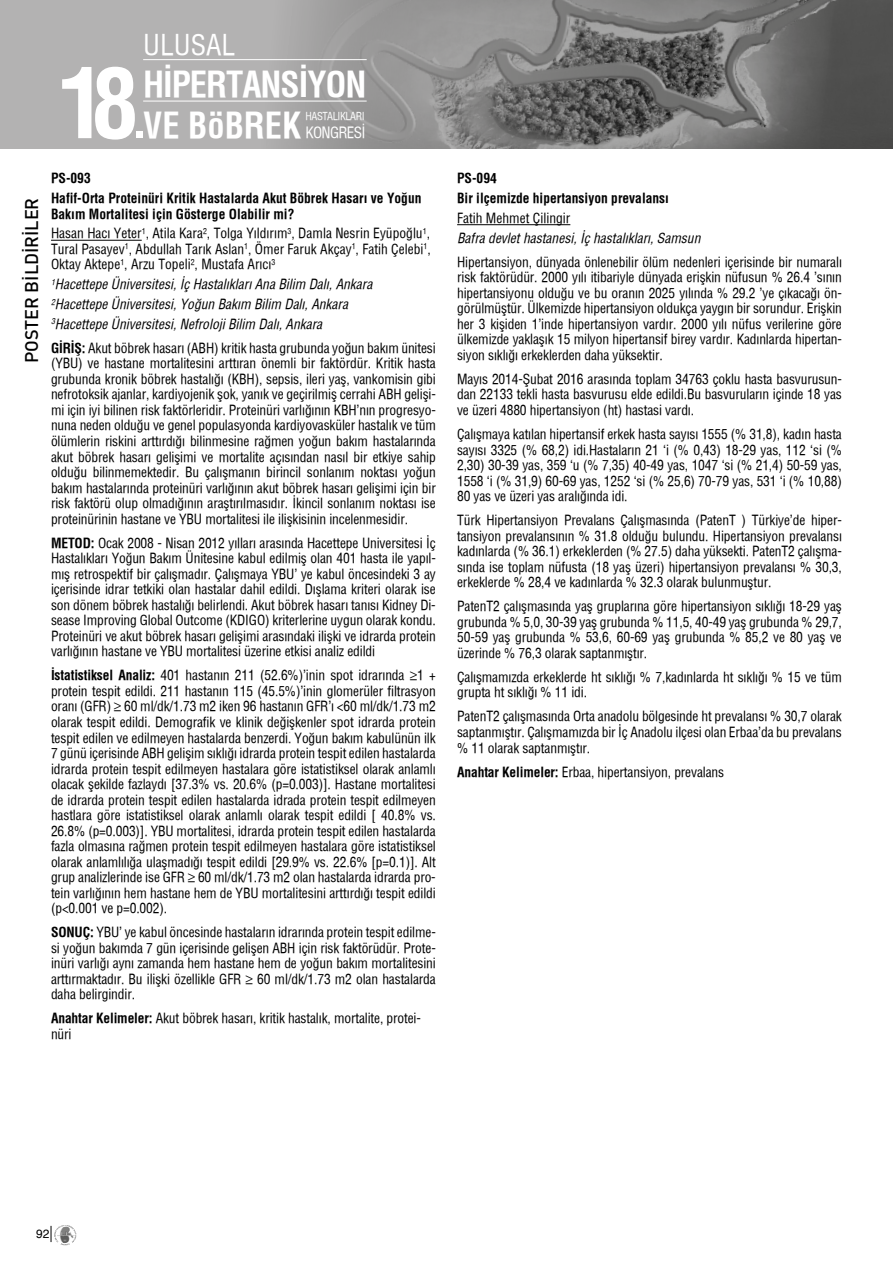
<style>
.page{position:relative;width:893px;height:1263px;background:#fff}
.page>*{position:absolute;margin:0;border:0;box-sizing:border-box;transform-origin:0 0}
.t1{font:700 94.95px "Helvetica Cond";color:#fff}
.t2{font:700 34.5px/41.4px "Helvetica Cond";letter-spacing:-.03em;color:#fff}
.t3{font:27.6px "Helvetica Cond";color:#fff}
.t4{font:500 18px "DI Nbek";color:#000}
.t5{font:15px "Helvetica Cond";letter-spacing:-.05em;color:#fff}
.t6{font:13.5px/15.6px "Helvetica Cond";letter-spacing:-.01em;color:#000;text-align:justify}
.t7{font:italic 13.5px/19.8px "Helvetica Cond";color:#000}
.t8{font:700 13.5px/19.8px "Helvetica Cond";color:#000}
.t9{font:12px "Helvetica";color:#000}
.t10{font:10.65px "Helvetica Cond";letter-spacing:-.045em;color:#fff}
.s1{font-weight:700}
</style>
<div class="page">
<svg style="left:51px;top:1225px;width:25px;height:20px"></svg>
<img style="left:57px;top:1227px;width:18px;height:16px">
<div style="left:0;top:0;width:893px;height:148px;background:#b3b2b2"></div>
<img style="left:257px;top:0;width:636px;height:148px">
<svg style="left:137px;top:132px;width:6px;height:6px"></svg>
<hr style="left:143px;top:59px;width:224px;height:1px;background:#fff">
<hr style="left:143px;top:101px;width:224px;height:1px;background:#fff">
<hr style="left:51px;top:240px;width:91px;height:1px;background:#000">
<hr style="left:457px;top:224px;width:113px;height:1px;background:#000">
<h3 class="t4" style="left:20px;top:363px;width:167px;rotate:-90deg">POSTER BİLDİRİLER</h3>
<h3 class="t3" style="left:143px;top:28px;width:94px">ULUSAL</h3>
<h2 class="t2" style="left:143px;top:63px;width:225px">HİPERTANSİYON<br>VE BöBREK</h2>
<h1 class="t1" style="left:58px;top:45px;width:82px">18</h1>
<p class="t10" style="left:306px;top:110px;width:61px">HASTALIKLARI</p>
<p class="t5" style="left:306px;top:123px;width:61px">KONGRESİ</p>
<p class="t8" style="left:51px;top:168px;width:372px">PS-093<br>Hafif-Orta Proteinüri Kritik Hastalarda Akut Böbrek Hasarı ve Yoğun</p>
<p class="t6" style="left:51px;top:204px;width:380px;line-height:19.8px"><span class="s1">Bakım Mortalitesi için Gösterge Olabilir mi?<br></span>Hasan Hacı Yeter<sup>1</sup>, Atila Kara<sup>2</sup>, Tolga Yıldırım<sup>3</sup>, Damla Nesrin Eyüpoğlu<sup>1</sup>,</p>
<p class="t6" style="left:51px;top:241px;width:381px">Tural Pasayev<sup>1</sup>, Abdullah Tarık Aslan<sup>1</sup>, Ömer Faruk Akçay<sup>1</sup>, Fatih Çelebi<sup>1</sup>,<br>Oktay Aktepe<sup>1</sup>, Arzu Topeli<sup>2</sup>, Mustafa Arıcı<sup>3</sup></p>
<p class="t7" style="left:51px;top:274px;width:323px"><sup>1</sup>Hacettepe Üniversitesi, İç Hastalıkları Ana Bilim Dalı, Ankara<br><sup>2</sup>Hacettepe Üniversitesi, Yoğun Bakım Bilim Dalı, Ankara<br><sup>3</sup>Hacettepe Üniversitesi, Nefroloji Bilim Dalı, Ankara</p>
<p class="t6" style="left:51px;top:340px;width:386px"><span class="s1">GİRİŞ:</span> Akut böbrek hasarı (ABH) kritik hasta grubunda yoğun bakım ünitesi (YBU) ve hastane mortalitesini arttıran önemli bir faktördür. Kritik hasta grubunda kronik böbrek hastalığı (KBH), sepsis, ileri yaş, vankomisin gibi nefrotoksik ajanlar, kardiyojenik şok, yanık ve geçirilmiş cerrahi ABH gelişi&shy;mi için iyi bilinen risk faktörleridir. Proteinüri varlığının KBH’nın progresyo&shy;nuna neden olduğu ve genel populasyonda kardiyovasküler hastalık ve tüm ölümlerin riskini arttırdığı bilinmesine rağmen yoğun bakım hastalarında akut böbrek hasarı gelişimi ve mortalite açısından nasıl bir etkiye sahip olduğu bilinmemektedir. Bu çalışmanın birincil sonlanım noktası yoğun bakım hastalarında proteinüri varlığının akut böbrek hasarı gelişimi için bir risk faktörü olup olmadığının araştırılmasıdır. İkincil sonlanım noktası ise proteinürinin hastane ve YBU mortalitesi ile ilişkisinin incelenmesidir.</p>
<p class="t6" style="left:51px;top:535px;width:386px"><span class="s1">METOD:</span> Ocak 2008 - Nisan 2012 yılları arasında Hacettepe Universitesi İç Hastalıkları Yoğun Bakım Ünitesine kabul edilmiş olan 401 hasta ile yapıl&shy;mış retrospektif bir çalışmadır. Çalışmaya YBU’ ye kabul öncesindeki 3 ay içerisinde idrar tetkiki olan hastalar dahil edildi. Dışlama kriteri olarak ise son dönem böbrek hastalığı belirlendi. Akut böbrek hasarı tanısı Kidney Di&shy;sease Improving Global Outcome (KDIGO) kriterlerine uygun olarak kondu.<br>Proteinüri ve akut böbrek hasarı gelişimi arasındaki ilişki ve idrarda protein varlığının hastane ve YBU mortalitesi üzerine etkisi analiz edildi</p>
<p class="t6" style="left:51px;top:667px;width:386px"><span class="s1">İstatistiksel Analiz:</span> 401 hastanın 211 (52.6%)’inin spot idrarında ≥1 + protein tespit edildi. 211 hastanın 115 (45.5%)’inin glomerüler filtrasyon oranı (GFR) ≥ 60 ml/dk/1.73 m2 iken 96 hastanın GFR’ı &lt;60 ml/dk/1.73 m2 olarak tespit edildi. Demografik ve klinik değişkenler spot idrarda protein tespit edilen ve edilmeyen hastalarda benzerdi. Yoğun bakım kabulünün ilk 7 günü içerisinde ABH gelişim sıklığı idrarda protein tespit edilen hastalarda idrarda protein tespit edilmeyen hastalara göre istatistiksel olarak anlamlı olacak şekilde fazlaydı [37.3% vs. 20.6% (p=0.003)]. Hastane mortalitesi de idrarda protein tespit edilen hastalarda idrada protein tespit edilmeyen hastlara göre istatistiksel olarak anlamlı olarak tespit edildi [ 40.8% vs.<br>26.8% (p=0.003)]. YBU mortalitesi, idrarda protein tespit edilen hastalarda fazla olmasına rağmen protein tespit edilmeyen hastalara göre istatistiksel olarak anlamlılığa ulaşmadığı tespit edildi [29.9% vs. 22.6% [p=0.1)]. Alt grup analizlerinde ise GFR ≥ 60 ml/dk/1.73 m2 olan hastalarda idrarda pro&shy;tein varlığının hem hastane hem de YBU mortalitesini arttırdığı tespit edildi (p&lt;0.001 ve p=0.002).</p>
<p class="t6" style="left:51px;top:924px;width:386px"><span class="s1">SONUÇ:</span> YBU’ ye kabul öncesinde hastaların idrarında protein tespit edilme&shy;si yoğun bakımda 7 gün içerisinde gelişen ABH için risk faktörüdür. Prote&shy;inüri varlığı aynı zamanda hem hastane hem de yoğun bakım mortalitesini arttırmaktadır. Bu ilişki özellikle GFR ≥ 60 ml/dk/1.73 m2 olan hastalarda daha belirgindir.</p>
<p class="t6" style="left:51px;top:1010px;width:371px"><span class="s1">Anahtar Kelimeler:</span> Akut böbrek hasarı, kritik hastalık, mortalite, protei&shy;nüri</p>
<p class="t8" style="left:457px;top:168px;width:213px">PS-094<br>Bir ilçemizde hipertansiyon prevalansı</p>
<p class="t6" style="left:457px;top:210px;width:115px">Fatih Mehmet Çilingir</p>
<p class="t7" style="left:457px;top:228px;width:245px">Bafra devlet hastanesi, İç hastalıkları, Samsun</p>
<p class="t6" style="left:457px;top:254px;width:386px">Hipertansiyon, dünyada önlenebilir ölüm nedenleri içerisinde bir numaralı risk faktörüdür. 2000 yılı itibariyle dünyada erişkin nüfusun % 26.4 ’sının hipertansiyonu olduğu ve bu oranın 2025 yılında % 29.2 ’ye çıkacağı ön&shy;görülmüştür. Ülkemizde hipertansiyon oldukça yaygın bir sorundur. Erişkin her 3 kişiden 1’inde hipertansiyon vardır. 2000 yılı nüfus verilerine göre ülkemizde yaklaşık 15 milyon hipertansif birey vardır. Kadınlarda hipertan&shy;siyon sıklığı erkeklerden daha yüksektir.</p>
<p class="t6" style="left:457px;top:371px;width:386px">Mayıs 2014-Şubat 2016 arasında toplam 34763 çoklu hasta basvurusun&shy;dan 22133 tekli hasta basvurusu elde edildi.Bu basvuruların içinde 18 yas ve üzeri 4880 hipertansiyon (ht) hastasi vardı.</p>
<p class="t6" style="left:457px;top:426px;width:386px">Çalışmaya katılan hipertansif erkek hasta sayısı 1555 (% 31,8), kadın hasta sayısı 3325 (% 68,2) idi.Hastaların 21 ‘i (% 0,43) 18-29 yas, 112 ‘si (% 2,30) 30-39 yas, 359 ‘u (% 7,35) 40-49 yas, 1047 ‘si (% 21,4) 50-59 yas, 1558 ‘i (% 31,9) 60-69 yas, 1252 ‘si (% 25,6) 70-79 yas, 531 ‘i (% 10,88)<br>80 yas ve üzeri yas aralığında idi.</p>
<p class="t6" style="left:457px;top:512px;width:386px">Türk Hipertansiyon Prevalans Çalışmasında (PatenT ) Türkiye’de hiper&shy;tansiyon prevalansının % 31.8 olduğu bulundu. Hipertansiyon prevalansı kadınlarda (% 36.1) erkeklerden (% 27.5) daha yüksekti. PatenT2 çalışma&shy;sında ise toplam nüfusta (18 yaş üzeri) hipertansiyon prevalansı % 30,3, erkeklerde % 28,4 ve kadınlarda % 32.3 olarak bulunmuştur.</p>
<p class="t6" style="left:457px;top:598px;width:386px">PatenT2 çalışmasında yaş gruplarına göre hipertansiyon sıklığı 18-29 yaş grubunda % 5,0, 30-39 yaş grubunda % 11,5, 40-49 yaş grubunda % 29,7, 50-59 yaş grubunda % 53,6, 60-69 yaş grubunda % 85,2 ve 80 yaş ve üzerinde % 76,3 olarak saptanmıştır.</p>
<p class="t6" style="left:457px;top:669px;width:386px">Çalışmamızda erkeklerde ht sıklığı % 7,kadınlarda ht sıklığı % 15 ve tüm grupta ht sıklığı % 11 idi.</p>
<p class="t6" style="left:457px;top:708px;width:386px">PatenT2 çalışmasında Orta anadolu bölgesinde ht prevalansı % 30,7 olarak saptanmıştır. Çalışmamızda bir İç Anadolu ilçesi olan Erbaa’da bu prevalans % 11 olarak saptanmıştır.</p>
<p class="t6" style="left:457px;top:763px;width:269px"><span class="s1">Anahtar Kelimeler:</span> Erbaa, hipertansiyon, prevalans</p>
<p class="t9" style="left:36px;top:1225px;width:15px">92</p>
</div>
